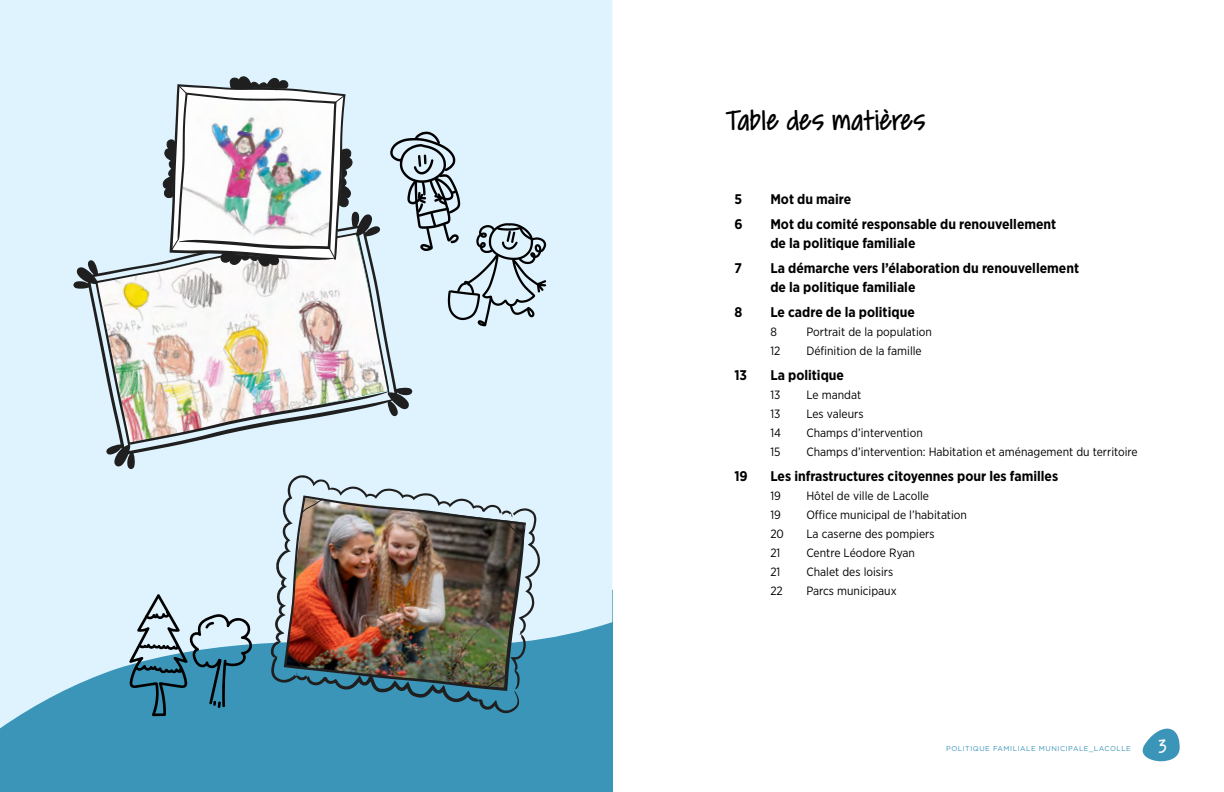
<style>
.page{position:relative;width:1224px;height:792px;background:#fff}
.page>*{position:absolute;margin:0;border:0;box-sizing:border-box;transform-origin:0 0}
.t1{font:32px "Covered By Your Grace";color:#000}
.t2{font:22px "Covered By Your Grace";color:#fff}
.t3{font:700 14px/19px "Gotham Narrow";color:#000}
.t4{font:12px "Gotham Narrow";color:#000}
.t5{font:7px "Gotham";letter-spacing:.075em;color:#3b95b8}
</style>
<div class="page">
<svg style="left:1142px;top:729px;width:38px;height:32px"></svg>
<div style="left:0;top:590px;width:612px;height:202px;background:#3b95b8"></div>
<svg style="left:0;top:0;width:612px;height:729px;background:#d1ebf8"></svg>
<img style="left:73px;top:212px;width:339px;height:257px">
<svg style="left:390px;top:132px;width:156px;height:194px;background:#c4d6e0"></svg>
<img style="left:162px;top:75px;width:192px;height:193px">
<svg style="left:129px;top:594px;width:124px;height:122px"></svg>
<img style="left:271px;top:475px;width:270px;height:239px">
<h1 class="t1" style="left:726px;top:105px;width:201px">Table des matières</h1>
<p class="t3" style="left:734px;top:190px;width:9px">5</p>
<p class="t3" style="left:770px;top:190px;width:82px">Mot du maire</p>
<p class="t3" style="left:734px;top:215px;width:10px">6</p>
<p class="t3" style="left:770px;top:215px;width:287px">Mot du comité responsable du renouvellement de la politique familiale</p>
<p class="t3" style="left:734px;top:259px;width:9px">7</p>
<p class="t3" style="left:770px;top:259px;width:310px">La démarche vers l’élaboration du renouvellement de la politique familiale</p>
<p class="t3" style="left:734px;top:303px;width:9px">8</p>
<p class="t3" style="left:770px;top:303px;width:146px">Le cadre de la politique</p>
<p class="t4" style="left:770px;top:324px;width:8px">8</p>
<p class="t4" style="left:806px;top:324px;width:127px">Portrait de la population</p>
<p class="t4" style="left:770px;top:343px;width:12px">12</p>
<p class="t4" style="left:806px;top:343px;width:117px">Définition de la famille</p>
<p class="t3" style="left:734px;top:366px;width:14px">13</p>
<p class="t3" style="left:770px;top:366px;width:75px">La politique</p>
<p class="t4" style="left:770px;top:387px;width:12px">13</p>
<p class="t4" style="left:806px;top:387px;width:56px">Le mandat</p>
<p class="t4" style="left:770px;top:406px;width:12px">13</p>
<p class="t4" style="left:806px;top:406px;width:59px">Les valeurs</p>
<p class="t4" style="left:770px;top:425px;width:12px">14</p>
<p class="t4" style="left:806px;top:425px;width:118px">Champs d’intervention</p>
<p class="t4" style="left:770px;top:444px;width:12px">15</p>
<p class="t4" style="left:806px;top:444px;width:333px">Champs d’intervention: Habitation et aménagement du territoire</p>
<p class="t3" style="left:734px;top:467px;width:15px">19</p>
<p class="t3" style="left:770px;top:467px;width:289px">Les infrastructures citoyennes pour les familles</p>
<p class="t4" style="left:770px;top:488px;width:12px">19</p>
<p class="t4" style="left:806px;top:488px;width:124px">Hôtel de ville de Lacolle</p>
<p class="t4" style="left:770px;top:507px;width:12px">19</p>
<p class="t4" style="left:806px;top:507px;width:162px">Office municipal de l’habitation</p>
<p class="t4" style="left:770px;top:526px;width:15px">20</p>
<p class="t4" style="left:806px;top:526px;width:130px">La caserne des pompiers</p>
<p class="t4" style="left:770px;top:545px;width:12px">21</p>
<p class="t4" style="left:806px;top:545px;width:110px">Centre Léodore Ryan</p>
<p class="t4" style="left:770px;top:564px;width:12px">21</p>
<p class="t4" style="left:806px;top:564px;width:88px">Chalet des loisirs</p>
<p class="t4" style="left:770px;top:583px;width:14px">22</p>
<p class="t4" style="left:806px;top:583px;width:92px">Parcs municipaux</p>
<p class="t5" style="left:946px;top:745px;width:186px">POLITIQUE FAMILIALE MUNICIPALE_LACOLLE</p>
<h2 class="t2" style="left:1159px;top:736px;width:9px">3</h2>
</div>
